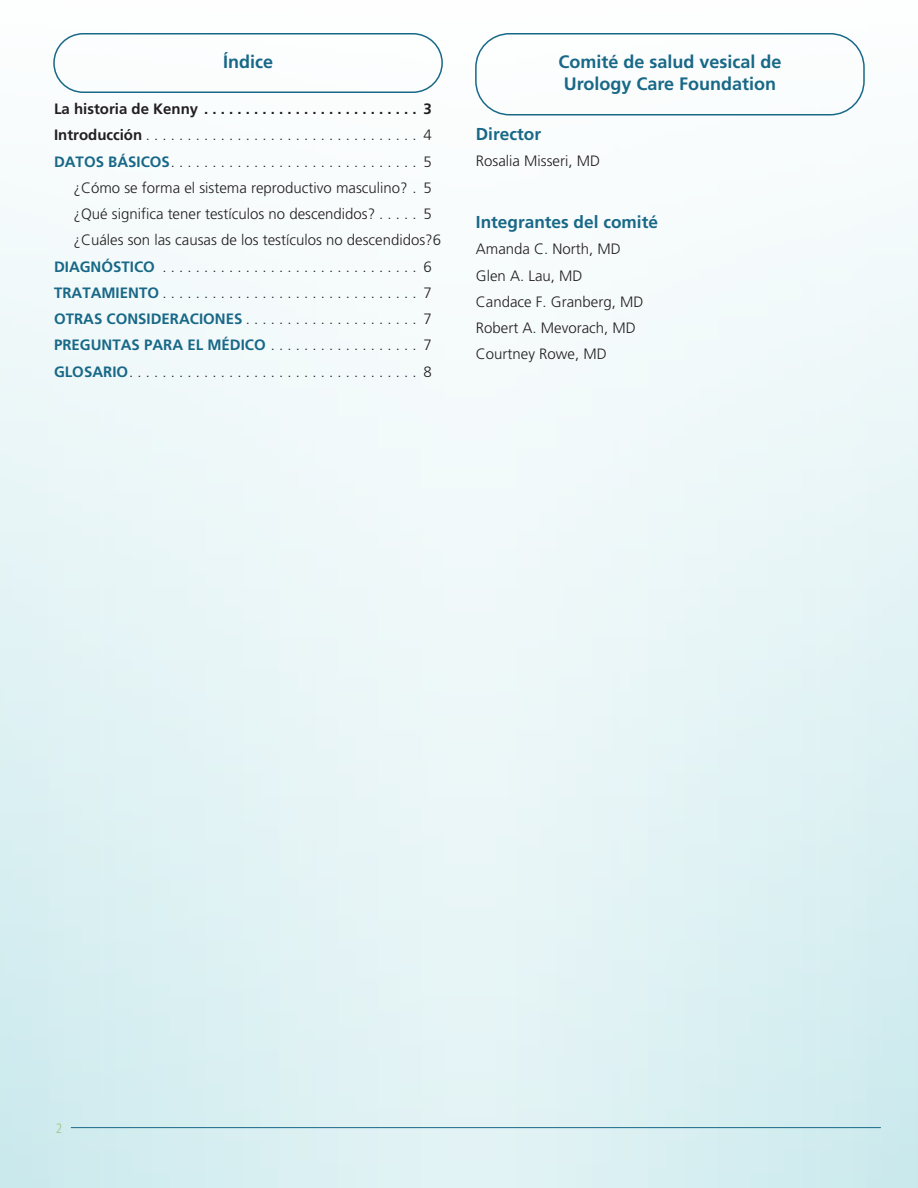
<style>
.page{position:relative;width:918px;height:1188px;background:#fff}
.page>*{position:absolute;margin:0;border:0;box-sizing:border-box;transform-origin:0 0}
.Level2_Header{font:700 18px/22.5px "Frutiger LT Pro";color:#186887}
.Subhead1{font:700 17.25px "Frutiger LT Pro";color:#186887}
.Body1{font:700 17.25px "Frutiger LT Pro";color:#186887}
.TOC{font:300 15px "Frutiger LT Pro";color:#231f20}
.Body1-2{font:300 15px "Frutiger LT Pro";color:#231f20}
.TOC-2{font:700 15px "Frutiger LT Pro";color:#231f20}
.TOC-3{font:700 15px "Frutiger LT Pro";color:#186887}
.Body1-3{font:300 condensed 13.5px "Frutiger LT Pro";color:#9ec482}
.s1{font-weight:700}
.s2{font-weight:700;color:#186887}
.s3{font-weight:300;color:#231f20}
</style>
<div class="page">
<div style="left:0;top:0;width:918px;height:1188px;background:linear-gradient(to bottom,#fefefe,#d6eef1)"></div>
<hr style="left:71px;top:1127px;width:810px;height:1px;background:#186887">
<div style="left:53px;top:33px;width:390px;height:60px;border:2px solid #186887;border-radius:29px"></div>
<div style="left:475px;top:33px;width:390px;height:83px;border:2px solid #186887;border-radius:34px"></div>
<p class="Level2_Header" style="left:223px;top:50px;width:52px">Índice</p>
<p class="TOC-2" style="left:54px;top:100px;width:379px">La historia de Kenny . . . . . . . . . . . . . . . . . . . . . . . . . . 3</p>
<p class="TOC" style="left:54px;top:126px;width:379px"><span class="s1">Introducción</span> . . . . . . . . . . . . . . . . . . . . . . . . . . . . . . . . . 4</p>
<p class="TOC" style="left:54px;top:153px;width:379px"><span class="s2">DATOS BÁSICOS</span> . . . . . . . . . . . . . . . . . . . . . . . . . . . . . . 5</p>
<p class="TOC" style="left:74px;top:179px;width:360px">¿Cómo se forma el sistema reproductivo masculino? . 5</p>
<p class="TOC" style="left:74px;top:205px;width:360px">¿Qué significa tener testículos no descendidos? . . . . . 5</p>
<p class="TOC" style="left:74px;top:231px;width:369px">¿Cuáles son las causas de los testículos no descendidos?6</p>
<p class="TOC" style="left:54px;top:258px;width:379px"><span class="s2">DIAGNÓSTICO</span> . . . . . . . . . . . . . . . . . . . . . . . . . . . . . . . 6</p>
<p class="TOC" style="left:54px;top:284px;width:379px"><span class="s2">TRATAMIENTO</span> . . . . . . . . . . . . . . . . . . . . . . . . . . . . . . . 7</p>
<p class="TOC" style="left:54px;top:310px;width:379px"><span class="s2">OTRAS CONSIDERACIONES</span> . . . . . . . . . . . . . . . . . . . . . 7</p>
<p class="TOC-3" style="left:54px;top:336px;width:379px">PREGUNTAS PARA EL MÉDICO <span class="s3">. . . . . . . . . . . . . . . . . . 7</span></p>
<p class="TOC" style="left:54px;top:363px;width:379px"><span class="s2">GLOSARIO</span> . . . . . . . . . . . . . . . . . . . . . . . . . . . . . . . . . . . 8</p>
<p class="Level2_Header" style="left:558px;top:50px;width:225px">Comité de salud vesical de<br>Urology Care Foundation</p>
<p class="Body1" style="left:476px;top:123px;width:67px">Director</p>
<p class="Body1-2" style="left:476px;top:152px;width:126px">Rosalia Misseri, MD</p>
<p class="Subhead1" style="left:476px;top:212px;width:184px">Integrantes del comité</p>
<p class="Body1-2" style="left:476px;top:240px;width:147px">Amanda C. North, MD</p>
<p class="Body1-2" style="left:476px;top:267px;width:108px">Glen A. Lau, MD</p>
<p class="Body1-2" style="left:476px;top:293px;width:169px">Candace F. Granberg, MD</p>
<p class="Body1-2" style="left:476px;top:319px;width:162px">Robert A. Mevorach, MD</p>
<p class="Body1-2" style="left:476px;top:345px;width:132px">Courtney Rowe, MD</p>
<p class="Body1-3" style="left:56px;top:1120px;width:8px">2</p>
</div>
